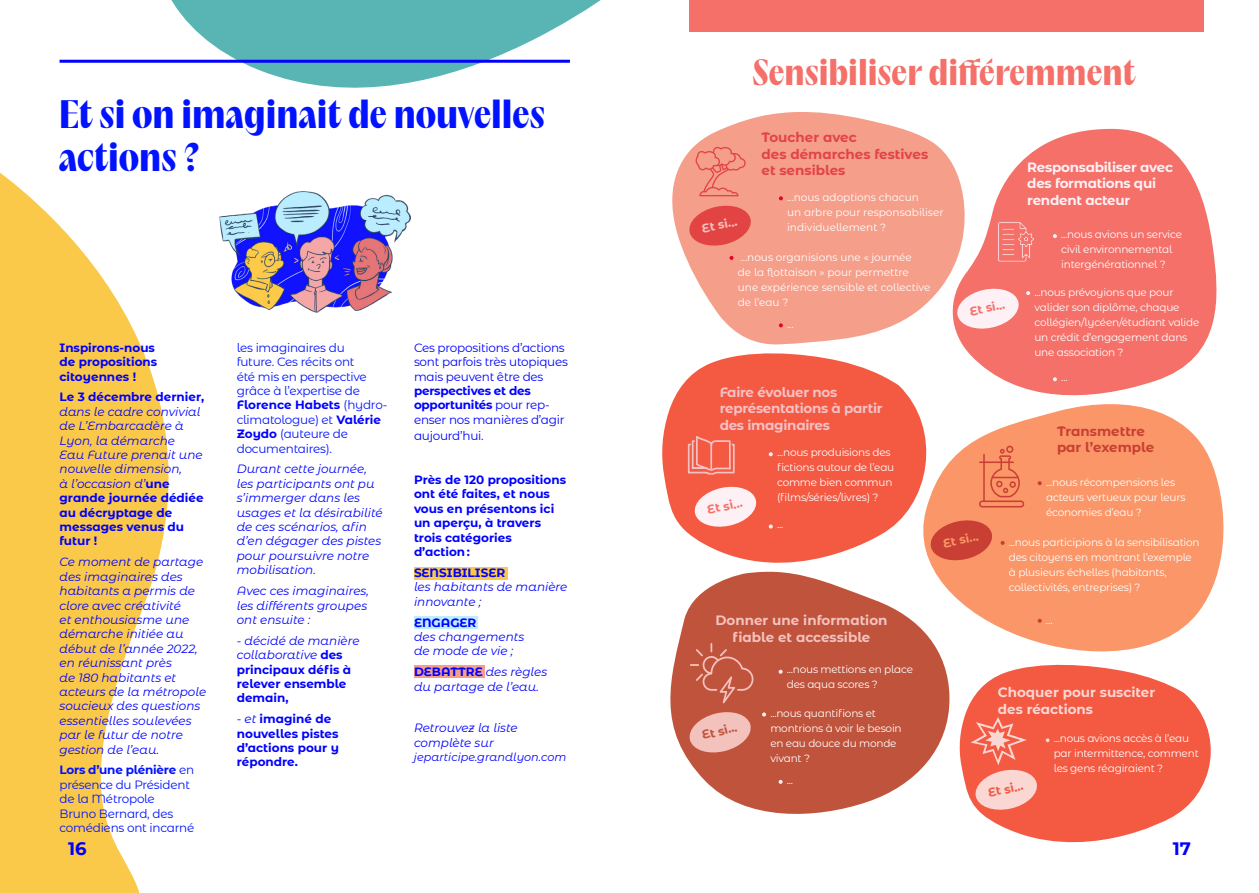
<style>
.page{position:relative;width:1259px;height:893px;background:#fff}
.page>*{position:absolute;margin:0;border:0;box-sizing:border-box;transform-origin:0 0}
.t1{font:900 36px/43.2px "PP Acma";color:#0012ff}
.t2{font:900 33px "PP Acma";color:#f47069}
.t3{font:700 18px "Montserrat Alternates";color:#00f}
.t4{font:700 13.5px/16.5px "Montserrat Alternates";letter-spacing:-.02em;color:#f4c1c5}
.t5{font:700 13.5px/16.5px "Montserrat Alternates";letter-spacing:-.02em;color:#fdf1f5}
.t6{font:700 13.5px/16.5px "Montserrat Alternates";color:#e24443}
.t7{font:700 13.5px/16.5px "Montserrat Alternates";color:#f4c2bd;text-align:center}
.t8{font:700 13.5px/16.5px "Montserrat Alternates";color:#fad7d3}
.t9{font:700 13.5px/16.5px "Montserrat Alternates";color:#c93f33}
.t10{font:italic 12px/14.4px "Montserrat Alternates";color:#00f}
.t11{font:700 12px/14.4px "Montserrat Alternates";color:#00f}
.t12{font:12px/14.4px "Montserrat Alternates";letter-spacing:-.02em;color:#0012ff}
.t13{font:12px/14.4px "Montserrat Alternates";letter-spacing:-.02em;color:#00f}
.t14{font:700 12px "Montserrat Alternates";color:#f47069}
.t15{font:700 12px "Montserrat Alternates";color:#f4c2bd}
.t16{font:700 12px "Montserrat Alternates";color:#c0533c}
.t17{font:700 12px "Montserrat Alternates";color:#fa9667}
.t18{font:700 12px "Montserrat Alternates";color:#f45942}
.t19{font:italic 11.25px "Montserrat Alternates";color:#00f}
.t20{font:10.5px/15px "Montserrat Alternates";letter-spacing:-.02em;color:#fff}
.t21{font:10.5px/15px "Montserrat Alternates";color:#fff}
.s1{font-weight:700;font-style:normal}
.s2{font-weight:700}
.s3{font-weight:700;color:#00f}
.s4{font-weight:400;font-style:italic}
</style>
<div class="page">
<div style="left:689px;top:0;width:514px;height:31px;background:#f47069"></div>
<svg style="left:74px;top:0;width:527px;height:88px;fill:#59b5b3"></svg>
<hr style="left:60px;top:60px;width:510px;height:3px;background:#00f">
<svg style="left:0;top:172px;width:169px;height:721px;fill:#fbc949"></svg>
<svg style="left:943px;top:404px;width:281px;height:248px;fill:#fa9667"></svg>
<svg style="left:670px;top:567px;width:280px;height:247px;fill:#c0533c"></svg>
<svg style="left:662px;top:353px;width:281px;height:238px;fill:#f45942"></svg>
<svg style="left:963px;top:129px;width:254px;height:267px;fill:#f47069"></svg>
<svg style="left:672px;top:112px;width:296px;height:233px;fill:#f59e8a"></svg>
<svg style="left:959px;top:664px;width:252px;height:179px;fill:#f45942"></svg>
<div style="left:414px;top:616px;width:63px;height:13px;background:#bdedff"></div>
<div style="left:414px;top:665px;width:70px;height:13px;background:#f59e8a"></div>
<div style="left:414px;top:567px;width:93px;height:13px;background:#fbc949"></div>
<svg style="left:687px;top:203px;width:66px;height:45px;background:#e8645d"></svg>
<svg style="left:955px;top:286px;width:65px;height:45px"></svg>
<svg style="left:779px;top:196px;width:4px;height:4px"></svg>
<svg style="left:729px;top:256px;width:4px;height:4px"></svg>
<svg style="left:779px;top:323px;width:4px;height:4px"></svg>
<svg style="left:1053px;top:377px;width:4px;height:4px"></svg>
<svg style="left:1053px;top:234px;width:4px;height:4px"></svg>
<svg style="left:1026px;top:291px;width:4px;height:4px"></svg>
<svg style="left:769px;top:452px;width:4px;height:4px"></svg>
<svg style="left:769px;top:524px;width:4px;height:5px"></svg>
<svg style="left:693px;top:484px;width:65px;height:45px"></svg>
<svg style="left:687px;top:709px;width:66px;height:46px;background:#e0978b"></svg>
<svg style="left:778px;top:780px;width:4px;height:4px"></svg>
<svg style="left:778px;top:670px;width:4px;height:4px"></svg>
<svg style="left:762px;top:712px;width:4px;height:4px"></svg>
<svg style="left:1037px;top:619px;width:4px;height:4px"></svg>
<svg style="left:1037px;top:481px;width:4px;height:4px"></svg>
<svg style="left:1000px;top:541px;width:4px;height:4px"></svg>
<svg style="left:928px;top:518px;width:66px;height:45px;background:#da5f46"></svg>
<svg style="left:1045px;top:738px;width:4px;height:4px"></svg>
<img style="left:219px;top:191px;width:191px;height:121px">
<svg style="left:688px;top:436px;width:46px;height:39px;background:#f47565"></svg>
<svg style="left:695px;top:147px;width:50px;height:49px;background:#f18e7d"></svg>
<svg style="left:997px;top:221px;width:38px;height:41px;background:#f4807a"></svg>
<svg style="left:979px;top:446px;width:45px;height:61px;background:#ef845c"></svg>
<svg style="left:690px;top:643px;width:63px;height:60px;background:#c6604b"></svg>
<svg style="left:970px;top:717px;width:69px;height:95px;background:#f68a7a"></svg>
<h1 class="t1" style="left:59px;top:92px;width:488px">Et si on imaginait de nouvelles actions ?</h1>
<p class="t11" style="left:60px;top:340px;width:99px">Inspirons-nous de propositions citoyennes !</p>
<p class="t11" style="left:60px;top:389px;width:146px">Le 3 décembre dernier,</p>
<p class="t10" style="left:60px;top:404px;width:146px">dans le cadre convivial de L’Embarcadère à<br>Lyon, la démarche<br>Eau Future prenait une nouvelle dimension,<br>à l’occasion d’<span class="s1">une grande journée dédiée au décryptage de messages venus du futur !</span></p>
<p class="t10" style="left:60px;top:554px;width:148px">Ce moment de partage des imaginaires des habitants a permis de clore avec créativité<br>et enthousiasme une démarche initiée au début de l’année 2022, en réunissant près<br>de 180 habitants et acteurs de la métropole soucieux des questions essentielles soulevées par le futur de notre gestion de l’eau.</p>
<p class="t12" style="left:60px;top:762px;width:136px"><span class="s2">Lors d’une plénière</span> en présence du Président de la Métropole<br>Bruno Bernard, des comédiens ont incarné</p>
<p class="t12" style="left:237px;top:340px;width:152px">les imaginaires du<br>future. Ces récits ont<br>été mis en perspective grâce à l’expertise de<br><span class="s3">Florence Habets</span> (hydro&shy;climatologue) et <span class="s3">Valérie<br>Zoydo</span> (auteure de documentaires).</p>
<p class="t10" style="left:237px;top:462px;width:147px">Durant cette journée, les participants ont pu s’immerger dans les usages et la désirabilité de ces scénarios, afin d’en dégager des pistes pour poursuivre notre mobilisation.</p>
<p class="t10" style="left:237px;top:583px;width:134px">Avec ces imaginaires, les différents groupes ont ensuite :</p>
<p class="t11" style="left:237px;top:633px;width:124px"><span class="s4">- décidé de manière collaborative</span> des principaux défis à relever ensemble demain,</p>
<p class="t11" style="left:237px;top:711px;width:104px"><span class="s4">- et</span> imaginé de nouvelles pistes d’actions pour y répondre.</p>
<p class="t13" style="left:414px;top:340px;width:155px">Ces propositions d’actions sont parfois très utopiques mais peuvent être des</p>
<p class="t13" style="left:414px;top:383px;width:152px"><span class="s2">perspectives et des opportunités</span> pour rep&shy;enser nos manières d’agir</p>
<p class="t13" style="left:414px;top:428px;width:71px">aujourd’hui.</p>
<p class="t11" style="left:414px;top:472px;width:154px">Près de 120 propositions ont été faites, et nous vous en présentons ici un aperçu, à travers trois catégories<br>d’action :</p>
<p class="t11" style="left:414px;top:565px;width:93px">SENSIBILISER</p>
<p class="t10" style="left:414px;top:579px;width:155px">les habitants de manière innovante ;</p>
<p class="t11" style="left:414px;top:614px;width:64px">ENGAGER</p>
<p class="t10" style="left:414px;top:629px;width:112px">des changements de mode de vie ;</p>
<p class="t10" style="left:414px;top:664px;width:135px"><span class="s1">DEBATTRE</span> des règles du partage de l’eau.</p>
<p class="t10" style="left:414px;top:720px;width:105px">Retrouvez la liste complète sur</p>
<p class="t19" style="left:414px;top:749px;width:154px">jeparticipe.grandlyon.com</p>
<h2 class="t2" style="left:753px;top:51px;width:384px">Sensibiliser différemment</h2>
<p class="t6" style="left:761px;top:129px;width:168px">Toucher avec<br>des démarches festives et sensibles</p>
<p class="t21" style="left:787px;top:189px;width:158px">...nous adoptions chacun<br>un arbre pour responsabiliser individuellement ?</p>
<p class="t21" style="left:738px;top:249px;width:194px">...nous organisions une « journée<br>de la flottaison » pour permettre une expérience sensible et collective de l’eau ?</p>
<p class="t15" style="left:700px;top:220px;width:37px;rotate:-12deg">Et si...</p>
<p class="t20" style="left:787px;top:316px;width:8px">...</p>
<p class="t14" style="left:968px;top:303px;width:37px;rotate:-12deg">Et si...</p>
<p class="t5" style="left:1027px;top:158px;width:147px">Responsabiliser avec des formations qui rendent acteur</p>
<p class="t20" style="left:1061px;top:226px;width:122px">...nous avions un service civil environnemental intergénérationnel ?</p>
<p class="t20" style="left:1034px;top:284px;width:166px">...nous prévoyions que pour valider son diplôme, chaque collégien/lycéen/étudiant valide un crédit d’engagement dans une association ?</p>
<p class="t20" style="left:1061px;top:369px;width:8px">...</p>
<p class="t4" style="left:719px;top:383px;width:164px">Faire évoluer nos représentations à partir des imaginaires</p>
<p class="t20" style="left:777px;top:444px;width:119px">...nous produisions des fictions autour de l’eau comme bien commun (films/séries/livres) ?</p>
<p class="t14" style="left:705px;top:501px;width:37px;rotate:-12deg">Et si...</p>
<p class="t20" style="left:777px;top:517px;width:8px">...</p>
<p class="t7" style="left:715px;top:612px;width:174px">Donner une information fiable et accessible</p>
<p class="t16" style="left:700px;top:727px;width:37px;rotate:-14deg">Et si...</p>
<p class="t20" style="left:787px;top:662px;width:128px">...nous mettions en place des aqua scores ?</p>
<p class="t20" style="left:770px;top:705px;width:133px">...nous quantifions et montrions à voir le besoin en eau douce du monde vivant ?</p>
<p class="t20" style="left:787px;top:772px;width:8px">...</p>
<p class="t17" style="left:941px;top:535px;width:37px;rotate:-12deg">Et si...</p>
<p class="t9" style="left:1057px;top:422px;width:99px">Transmettre par l’exemple</p>
<p class="t20" style="left:1046px;top:474px;width:141px">...nous récompensions les acteurs vertueux pour leurs économies d’eau ?</p>
<p class="t20" style="left:1009px;top:534px;width:192px">...nous participions à la sensibilisation des citoyens en montrant l’exemple à plusieurs échelles (habitants, collectivités, entreprises) ?</p>
<p class="t20" style="left:1046px;top:612px;width:8px">...</p>
<p class="t8" style="left:998px;top:683px;width:159px">Choquer pour susciter des réactions</p>
<p class="t20" style="left:1053px;top:731px;width:146px">...nous avions accès à l’eau par intermittence, comment les gens réagiraient ?</p>
<p class="t18" style="left:986px;top:784px;width:37px;rotate:-12deg">Et si...</p>
<h3 class="t3" style="left:68px;top:836px;width:20px">16</h3>
<h3 class="t3" style="left:1172px;top:836px;width:20px">17</h3>
</div>
